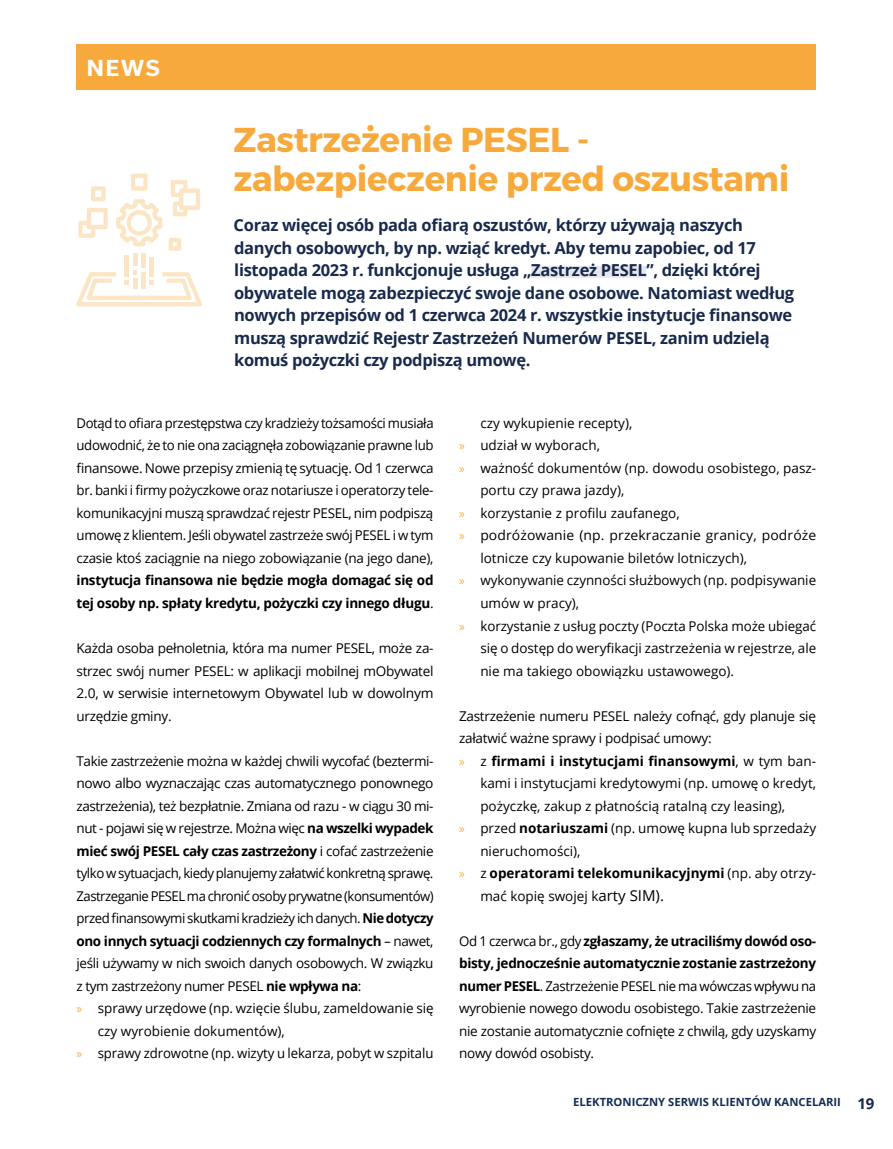
<style>
.page{position:relative;width:893px;height:1149px;background:#fff}
.page>*{position:absolute;margin:0;border:0;box-sizing:border-box;transform-origin:0 0}
.t1{font:34.5px/39px "Trueno Bd";letter-spacing:-.01em;color:#f7a93b}
.t2{font:700 21px "Usual";color:#fff}
.t3{font:700 16.5px/22.5px "Open Sans";letter-spacing:-.02em;color:#182a4b}
.t4{font:13.5px/22.5px "Open Sans";letter-spacing:-.005em;color:#000;text-align:justify}
.t5{font:13.5px "Open Sans";letter-spacing:-.03em;color:#000}
.t6{font:700 13.5px/22.5px "Open Sans";letter-spacing:-.02em;color:#000}
.t7{font:13.5px "Open Sans";letter-spacing:-.035em;color:#000}
.t8{font:700 13.5px "Open Sans";color:#000}
.t9{font:13.5px "Open Sans";letter-spacing:-.025em;color:#000}
.t10{font:700 11.25px "Open Sans";color:#152e55}
.s1{font-weight:400}
.s2{font-weight:700}
.s3{font-family:"Myriad Pro";color:#f7a93b}
.s4{font-family:"Myriad Pro";font-weight:400;color:#f7a93b}
.s5{font-size:15px}
.s6{font-size:15px;color:#182a4b}
</style>
<div class="page">
<div style="left:76px;top:45px;width:740px;height:45px;background:#f7a93b"></div>
<div style="left:531px;top:266px;width:115px;height:12px;background:#e8e7ed"></div>
<svg style="left:171px;top:180px;width:29px;height:36px"></svg>
<svg style="left:78px;top:208px;width:30px;height:30px"></svg>
<svg style="left:131px;top:173px;width:17px;height:17px"></svg>
<svg style="left:91px;top:186px;width:15px;height:15px"></svg>
<svg style="left:169px;top:238px;width:12px;height:13px"></svg>
<hr style="left:125px;top:255px;width:4px;height:21px;background:#fce5c4">
<hr style="left:150px;top:257px;width:4px;height:19px;background:#fce5c4">
<hr style="left:141px;top:253px;width:4px;height:15px;background:#fce5c4">
<hr style="left:133px;top:253px;width:4px;height:12px;background:#fce5c4">
<svg style="left:76px;top:270px;width:126px;height:36px"></svg>
<svg style="left:116px;top:199px;width:46px;height:47px"></svg>
<h2 class="t2" style="left:87px;top:56px;width:74px">NEWS</h2>
<h1 class="t1" style="left:234px;top:120px;width:557px">Zastrzeżenie PESEL - zabezpieczenie przed oszustami</h1>
<p class="t3" style="left:234px;top:213px;width:562px">Coraz więcej osób pada ofiarą oszustów, którzy używają naszych danych osobowych, by np. wziąć kredyt. Aby temu zapobiec, od 17 listopada 2023 r. funkcjonuje usługa „Zastrzeż PESEL”, dzięki której obywatele mogą zabezpieczyć swoje dane osobowe. Natomiast według nowych przepisów od 1 czerwca 2024 r. wszystkie instytucje finansowe muszą sprawdzić Rejestr Zastrzeżeń Numerów PESEL, zanim udzielą komuś pożyczki czy podpiszą umowę.</p>
<p class="t4" style="left:77px;top:411px;width:359px">Dotąd to ofiara przestępstwa czy kradzieży tożsamości musiała udowodnić, że to nie ona zaciągnęła zobowiązanie prawne lub finansowe. Nowe przepisy zmienią tę sytuację. Od 1 czerwca br. banki i firmy pożyczkowe oraz notariusze i operatorzy tele&shy;komunikacyjni muszą sprawdzać rejestr PESEL, nim podpiszą umowę z klientem. Jeśli obywatel zastrzeże swój PESEL i w tym czasie ktoś zaciągnie na niego zobowiązanie (na jego dane),</p>
<p class="t6" style="left:77px;top:569px;width:359px">instytucja finansowa nie będzie mogła domagać się od tej osoby np. spłaty kredytu, pożyczki czy innego długu<span class="s1">.</span></p>
<p class="t4" style="left:77px;top:636px;width:359px">Każda osoba pełnoletnia, która ma numer PESEL, może za&shy;strzec swój numer PESEL: w aplikacji mobilnej mObywatel 2.0, w serwisie internetowym Obywatel lub w dowolnym urzędzie gminy.</p>
<p class="t5" style="left:77px;top:751px;width:359px">Takie zastrzeżenie można w każdej chwili wycofać (beztermi-</p>
<p class="t9" style="left:77px;top:773px;width:358px">nowo albo wyznaczając czas automatycznego ponownego</p>
<p class="t5" style="left:77px;top:796px;width:359px">zastrzeżenia), też bezpłatnie. Zmiana od razu - w ciągu 30 mi-</p>
<p class="t5" style="left:77px;top:818px;width:359px">nut - pojawi się w rejestrze. Można więc <span class="s2">na wszelki wypadek</span></p>
<p class="t6" style="left:77px;top:839px;width:359px">mieć swój PESEL cały czas zastrzeżony <span class="s1">i cofać zastrzeżenie</span></p>
<p class="t7" style="left:77px;top:863px;width:358px">tylko w sytuacjach, kiedy planujemy załatwić konkretną sprawę.</p>
<p class="t7" style="left:77px;top:886px;width:359px">Zastrzeganie PESEL ma chronić osoby prywatne (konsumentów)</p>
<p class="t7" style="left:77px;top:908px;width:359px">przed finansowymi skutkami kradzieży ich danych. <span class="s2">Nie dotyczy</span></p>
<p class="t6" style="left:77px;top:929px;width:359px">ono innych sytuacji codziennych czy formalnych <span class="s1">– nawet,</span></p>
<p class="t5" style="left:77px;top:953px;width:359px">jeśli używamy w nich swoich danych osobowych. W związku</p>
<p class="t5" style="left:77px;top:976px;width:286px">z tym zastrzeżony numer PESEL <span class="s2">nie wpływa na</span>:</p>
<p class="t4" style="left:77px;top:996px;width:359px"><span class="s3">»</span> sprawy urzędowe (np. wzięcie ślubu, zameldowanie się</p>
<p class="t4" style="left:98px;top:1019px;width:189px">czy wyrobienie dokumentów),</p>
<p class="t4" style="left:77px;top:1041px;width:358px"><span class="s3">»</span> sprawy zdrowotne (np. wizyty u lekarza, pobyt w szpitalu</p>
<p class="t4" style="left:480px;top:411px;width:154px">czy wykupienie recepty),</p>
<p class="t4" style="left:459px;top:434px;width:142px"><span class="s3">»</span> udział w wyborach,</p>
<p class="t4" style="left:459px;top:456px;width:359px"><span class="s3">»</span> ważność dokumentów (np. dowodu osobistego, pasz-</p>
<p class="t4" style="left:480px;top:479px;width:145px">portu czy prawa jazdy),</p>
<p class="t4" style="left:459px;top:501px;width:222px"><span class="s3">»</span> korzystanie z profilu zaufanego,</p>
<p class="t4" style="left:459px;top:524px;width:359px"><span class="s3">»</span> podróżowanie (np. przekraczanie granicy, podróże</p>
<p class="t4" style="left:480px;top:546px;width:268px">lotnicze czy kupowanie biletów lotniczych),</p>
<p class="t4" style="left:459px;top:569px;width:359px"><span class="s3">»</span> wykonywanie czynności służbowych (np. podpisywanie</p>
<p class="t4" style="left:480px;top:591px;width:100px">umów w pracy),</p>
<p class="t4" style="left:459px;top:614px;width:359px"><span class="s3">»</span> korzystanie z usług poczty (Poczta Polska może ubiegać</p>
<p class="t4" style="left:480px;top:636px;width:337px">się o dostęp do weryfikacji zastrzeżenia w rejestrze, ale</p>
<p class="t4" style="left:480px;top:659px;width:255px">nie ma takiego obowiązku ustawowego).</p>
<p class="t4" style="left:459px;top:704px;width:358px">Zastrzeżenie numeru PESEL należy cofnąć, gdy planuje się</p>
<p class="t4" style="left:459px;top:726px;width:254px">załatwić ważne sprawy i podpisać umowy:</p>
<p class="t8" style="left:459px;top:751px;width:359px"><span class="s4">»</span> <span class="s1">z</span> firmami i instytucjami finansowymi<span class="s1">, w tym ban-</span></p>
<p class="t4" style="left:480px;top:771px;width:337px">kami i instytucjami kredytowymi (np. umowę o kredyt,</p>
<p class="t4" style="left:480px;top:794px;width:306px">pożyczkę, zakup z płatnością ratalną czy leasing),</p>
<p class="t4" style="left:459px;top:816px;width:359px"><span class="s3">»</span> przed <span class="s2">notariuszami</span> (np. umowę kupna lub sprzedaży</p>
<p class="t4" style="left:480px;top:839px;width:102px">nieruchomości),</p>
<p class="t8" style="left:459px;top:863px;width:359px"><span class="s4">»</span> <span class="s1">z</span> operatorami telekomunikacyjnymi <span class="s1">(np. aby otrzy-</span></p>
<p class="t4" style="left:480px;top:884px;width:185px">mać kopię swojej k<span class="s5">arty SIM).</span></p>
<p class="t4" style="left:459px;top:929px;width:359px">Od 1 czerwca br., gdy <span class="s2">zgłaszamy, że utraciliśmy dowód oso&shy;bisty, jednocześnie automatycznie zostanie zastrzeżony numer PESEL</span>. Zastrzeżenie PESEL nie ma wówczas wpływu na wyrobienie nowego dowodu osobistego. Takie zastrzeżenie nie zostanie automatycznie cofnięte z chwilą, gdy uzyskamy nowy dowód osobisty.</p>
<p class="t10" style="left:573px;top:1093px;width:303px">ELEKTRONICZNY SERWIS KLIENTÓW KANCELARII <span class="s6">19</span></p>
</div>
